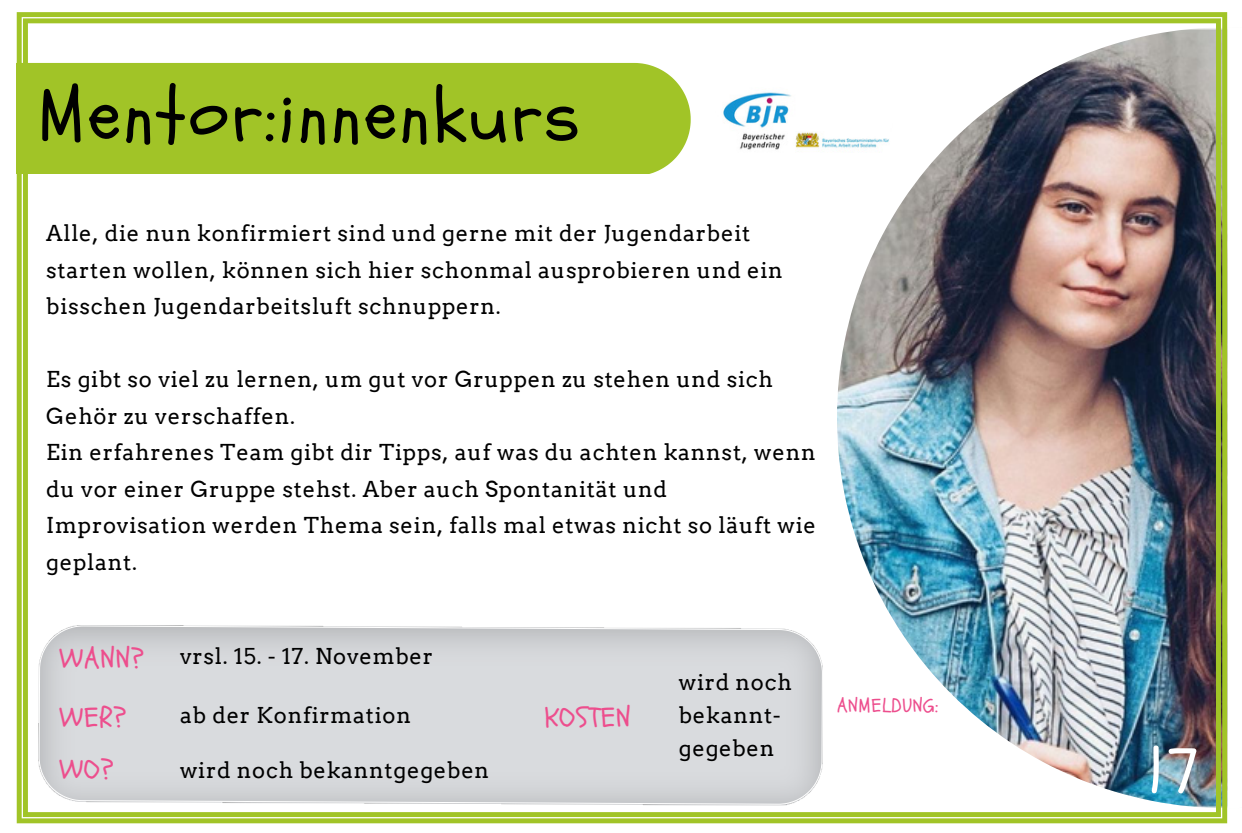
<style>
.page{position:relative;width:1242px;height:833px;background:#fff}
.page>*{position:absolute;margin:0;border:0;box-sizing:border-box;transform-origin:0 0}
.t1{font:75px "Schoolbell";letter-spacing:.035em;color:#000}
.t2{font:66px "Schoolbell";color:#fff}
.t3{font:28.5px "Schoolbell";letter-spacing:.035em;color:#ed4e8d}
.t4{font:21.9px/36.6px "Arvo";letter-spacing:.035em;color:#000}
.t5{font:19.5px "Schoolbell";letter-spacing:.035em;color:#ed4e8d}
</style>
<div class="page">
<img style="left:17px;top:12px;width:1210px;height:811px">
<div style="left:17px;top:63px;width:674px;height:110px;background:#a1c427"></div>
<img style="left:715px;top:80px;width:178px;height:81px">
<p class="t1" style="left:38px;top:65px;width:543px">Mentor:innenkurs</p>
<h2 class="t4" style="left:46px;top:215px;width:738px">Alle, die nun konfirmiert sind und gerne mit der Jugendarbeit starten wollen, können sich hier schonmal ausprobieren und ein bisschen Jugendarbeitsluft schnuppern.</h2>
<h2 class="t4" style="left:46px;top:361px;width:771px">Es gibt so viel zu lernen, um gut vor Gruppen zu stehen und sich Gehör zu verschaffen.<br>Ein erfahrenes Team gibt dir Tipps, auf was du achten kannst, wenn du vor einer Gruppe stehst. Aber auch Spontanität und Improvisation werden Thema sein, falls mal etwas nicht so läuft wie geplant.</h2>
<h3 class="t3" style="left:59px;top:639px;width:86px">WANN?</h3>
<h3 class="t3" style="left:59px;top:698px;width:69px">WER?</h3>
<p class="t3" style="left:59px;top:750px;width:56px">WO?</p>
<h2 class="t4" style="left:180px;top:637px;width:255px">vrsl. 15. - 17. November</h2>
<h3 class="t4" style="left:180px;top:696px;width:232px">ab der Konfirmation</h3>
<h2 class="t4" style="left:180px;top:752px;width:311px">wird noch bekanntgegeben</h2>
<h3 class="t3" style="left:545px;top:698px;width:87px">KOSTEN</h3>
<h1 class="t4" style="left:679px;top:665px;width:115px;line-height:32.7px">wird noch bekannt&shy;gegeben</h1>
<h3 class="t5" style="left:837px;top:692px;width:103px">ANMELDUNG:</h3>
<h3 class="t2" style="left:1147px;top:727px;width:53px">17</h3>
</div>
